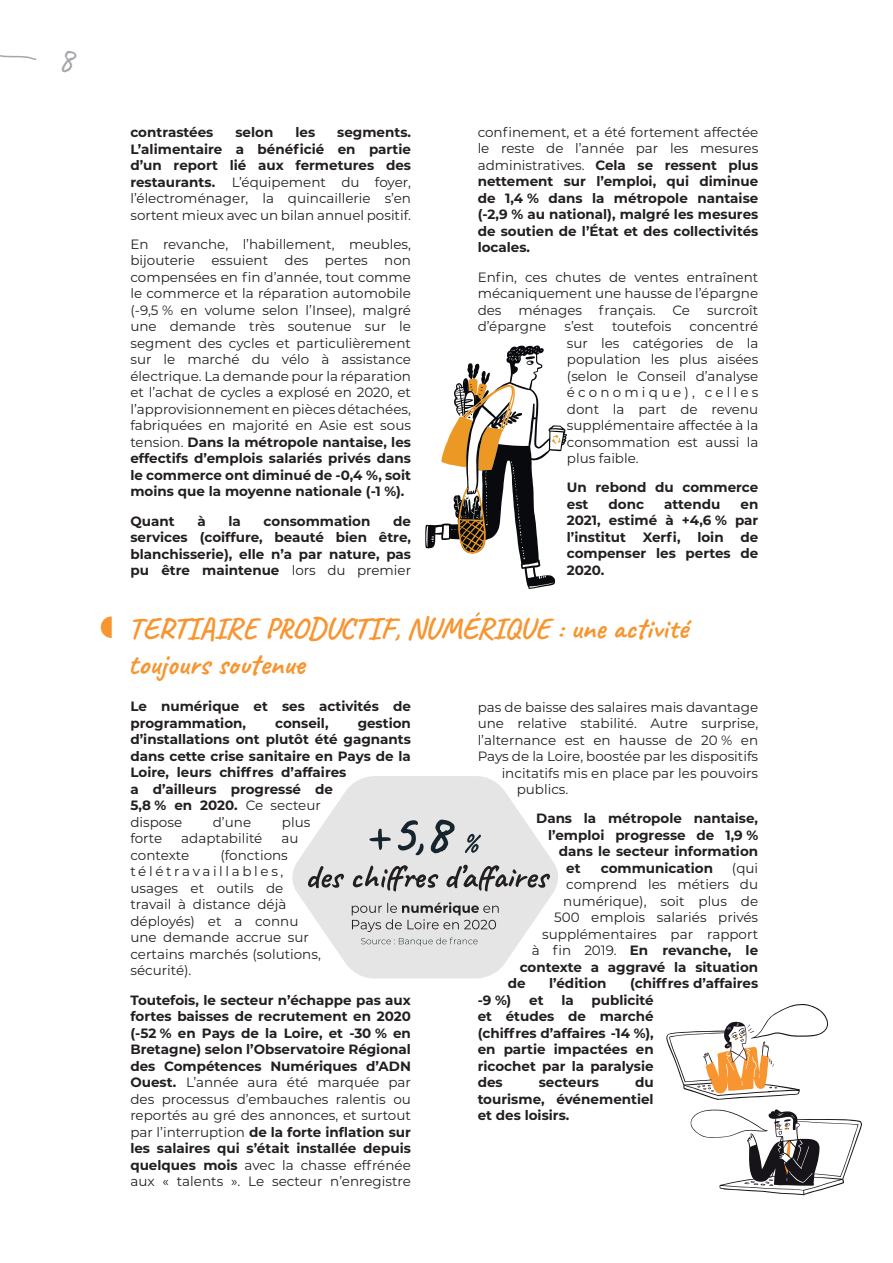
<style>
.page{position:relative;width:893px;height:1263px;background:#fff}
.page>*{position:absolute;margin:0;border:0;box-sizing:border-box;transform-origin:0 0}
.t1{font:36px "Caveat";color:#a5a6aa}
.t2{font:700 30px/36px "Caveat";color:#f79530}
.t3{font:13.5px/16.5px "Montserrat";color:#231f20;text-align:justify}
.t4{font:700 13.5px/16.5px "Montserrat";color:#231f20;text-align:justify}
.s1{font-weight:400}
.s2{font-weight:700}
</style>
<div class="page">
<svg style="left:0;top:55px;width:37px;height:5px"></svg>
<svg style="left:425px;top:345px;width:142px;height:244px"></svg>
<svg style="left:690px;top:1109px;width:172px;height:86px"></svg>
<svg style="left:666px;top:1004px;width:162px;height:96px"></svg>
<svg style="left:292px;top:776px;width:266px;height:202px;fill:#e4e5e4"></svg>
<svg style="left:369px;top:819px;width:112px;height:36px;background:#b6babb"></svg>
<svg style="left:308px;top:864px;width:242px;height:27px;background:#b3b2b2"></svg>
<svg style="left:352px;top:902px;width:147px;height:44px;background:#c9cac9"></svg>
<h1 class="t1" style="left:58px;top:36px;width:18px">8</h1>
<p class="t4" style="left:478px;top:123px;width:282px"><span class="s1">confinement, et a été fortement affectée le reste de l’année par les mesures administratives.</span> Cela se ressent plus nettement sur l’emploi, qui diminue de 1,4 % dans la métropole nantaise (-2,9 % au national), malgré les mesures de soutien de l’État et des collectivités locales.</p>
<p class="t3" style="left:478px;top:268px;width:282px">Enfin, ces chutes de ventes entraînent mécaniquement une hausse de l’épargne des ménages français. Ce surcroît d’épargne</p>
<p class="t4" style="left:130px;top:123px;width:84px">contrastées</p>
<p class="t4" style="left:235px;top:123px;width:39px">selon</p>
<p class="t4" style="left:295px;top:123px;width:21px">les</p>
<p class="t3" style="left:130px;top:124px;width:282px;text-indent:207px"><span class="s2">segments.<br>L’alimentaire a bénéficié en partie d’un report lié aux fermetures des restaurants.</span> L’équipement du foyer, l’électroménager, la quincaillerie s’en sortent mieux avec un bilan annuel positif.</p>
<p class="t3" style="left:130px;top:235px;width:282px">En revanche, l’habillement, meubles, bijouterie essuient des pertes non compensées en fin d’année, tout comme le commerce et la réparation automobile (-9,5 % en volume selon l’Insee), malgré une demande très soutenue sur le segment des cycles et particulièrement sur le marché du vélo à assistance électrique. La demande pour la réparation et l’achat de cycles a explosé en 2020, et l’approvisionnement en pièces détachées, fabriquées en majorité en Asie est sous tension. <span class="s2">Dans la métropole nantaise, les effectifs d’emplois salariés privés dans le commerce ont diminué de -0,4 %, soit moins que la moyenne nationale (-1 %).</span></p>
<p class="t4" style="left:130px;top:512px;width:46px">Quant</p>
<p class="t4" style="left:197px;top:512px;width:10px">à</p>
<p class="t4" style="left:228px;top:512px;width:14px">la</p>
<p class="t4" style="left:264px;top:512px;width:108px">consommation</p>
<p class="t3" style="left:565px;top:318px;width:31px">s’est</p>
<p class="t3" style="left:612px;top:318px;width:61px">toutefois</p>
<p class="t3" style="left:567px;top:318px;width:193px;text-indent:123px">concentré sur les catégories de la population les plus aisées (selon le Conseil d’analyse économique), celles dont la part de revenu supplémentaire affectée à la consommation est aussi la plus faible.</p>
<p class="t4" style="left:567px;top:479px;width:193px">Un rebond du commerce est</p>
<p class="t4" style="left:608px;top:495px;width:37px">donc</p>
<p class="t4" style="left:664px;top:495px;width:58px">attendu</p>
<p class="t4" style="left:567px;top:495px;width:193px;text-indent:174px">en 2021, estimé à +4,6 % par l’institut Xerfi, loin de compenser les pertes de 2020.</p>
<h2 class="t2" style="left:128px;top:610px;width:561px">TERTIAIRE PRODUCTIF, NUMÉRIQUE : une activité toujours soutenue</h2>
<p class="t3" style="left:478px;top:698px;width:282px">pas de baisse des salaires mais davantage</p>
<p class="t3" style="left:478px;top:714px;width:282px">une relative stabilité. Autre surprise,</p>
<p class="t3" style="left:478px;top:731px;width:282px">l’alternance est en hausse de 20 % en</p>
<p class="t3" style="left:478px;top:747px;width:282px">Pays de la Loire, boostée par les dispositifs</p>
<p class="t3" style="left:502px;top:764px;width:258px">incitatifs mis en place par les pouvoirs</p>
<p class="t3" style="left:517px;top:780px;width:53px">publics.</p>
<p class="t4" style="left:536px;top:809px;width:223px">Dans la métropole nantaise,</p>
<p class="t4" style="left:548px;top:826px;width:212px">l’emploi progresse de 1,9 %</p>
<p class="t4" style="left:559px;top:842px;width:201px">dans le secteur information</p>
<p class="t4" style="left:566px;top:859px;width:16px">et</p>
<p class="t4" style="left:601px;top:859px;width:114px">communication</p>
<p class="t3" style="left:732px;top:859px;width:28px">(qui</p>
<p class="t3" style="left:566px;top:876px;width:194px">comprend les métiers du</p>
<p class="t3" style="left:563px;top:892px;width:196px">numérique), soit plus de</p>
<p class="t3" style="left:554px;top:909px;width:205px">500 emplois salariés privés</p>
<p class="t3" style="left:542px;top:925px;width:217px">supplémentaires par rapport</p>
<p class="t4" style="left:532px;top:941px;width:228px"><span class="s1">à fin 2019.</span> En revanche, le</p>
<p class="t4" style="left:520px;top:958px;width:240px">contexte a aggravé la situation</p>
<p class="t4" style="left:508px;top:974px;width:19px">de</p>
<p class="t4" style="left:549px;top:974px;width:59px">l’édition</p>
<p class="t4" style="left:630px;top:974px;width:130px">(chiffres d’affaires</p>
<p class="t4" style="left:478px;top:991px;width:35px">-9 %)</p>
<p class="t4" style="left:529px;top:991px;width:16px">et</p>
<p class="t4" style="left:561px;top:991px;width:14px">la</p>
<p class="t4" style="left:130px;top:512px;width:282px;text-indent:263px">de services (coiffure, beauté bien être, blanchisserie), elle n’a par nature, pas pu être maintenue <span class="s1">lors du premier</span></p>
<p class="t4" style="left:130px;top:698px;width:282px">Le numérique et ses activités de programmation,</p>
<p class="t4" style="left:130px;top:714px;width:282px;text-align:left;text-indent:227px">gestion d’installations ont plutôt été gagnants dans cette crise sanitaire en Pays de la<br>Loire, leurs chiffres d’affaires<br>a d’ailleurs progressé de<br>5,8 % en 2020. <span class="s1">Ce secteur<br>dispose</span></p>
<p class="t4" style="left:275px;top:714px;width:55px">conseil,</p>
<p class="t3" style="left:213px;top:813px;width:40px">d’une</p>
<p class="t3" style="left:282px;top:813px;width:30px">plus</p>
<p class="t3" style="left:130px;top:830px;width:33px">forte</p>
<p class="t3" style="left:181px;top:830px;width:83px">adaptabilité</p>
<p class="t3" style="left:281px;top:830px;width:19px">au</p>
<p class="t3" style="left:130px;top:846px;width:60px">contexte</p>
<p class="t3" style="left:130px;top:846px;width:192px;text-align:left;text-indent:90px">(fonctions télétravaillables, usages et outils de travail à distance déjà déployés) et a connu une demande accrue sur certains marchés (solutions, sécurité).</p>
<p class="t4" style="left:130px;top:991px;width:282px">Toutefois, le secteur n’échappe pas aux fortes baisses de recrutement en 2020 (-52 % en Pays de la Loire, et -30 % en Bretagne) selon l’Observatoire Régional des Compétences Numériques d’ADN Ouest. <span class="s1">L’année aura été marquée par des processus d’embauches ralentis ou reportés au gré des annonces, et surtout par l’interruption</span> de la forte inflation sur les salaires qui s’était installée depuis quelques mois <span class="s1">avec la chasse effrénée aux « talents ». Le secteur n’enregistre</span></p>
<p class="t4" style="left:478px;top:991px;width:178px;text-indent:114px">publicité et études de marché (chiffres d’affaires -14 %), en partie impactées en ricochet par la paralysie des</p>
<p class="t4" style="left:478px;top:1073px;width:178px;text-indent:157px">du tourisme, événementiel et des loisirs.</p>
<p class="t4" style="left:539px;top:1073px;width:62px">secteurs</p>
</div>
